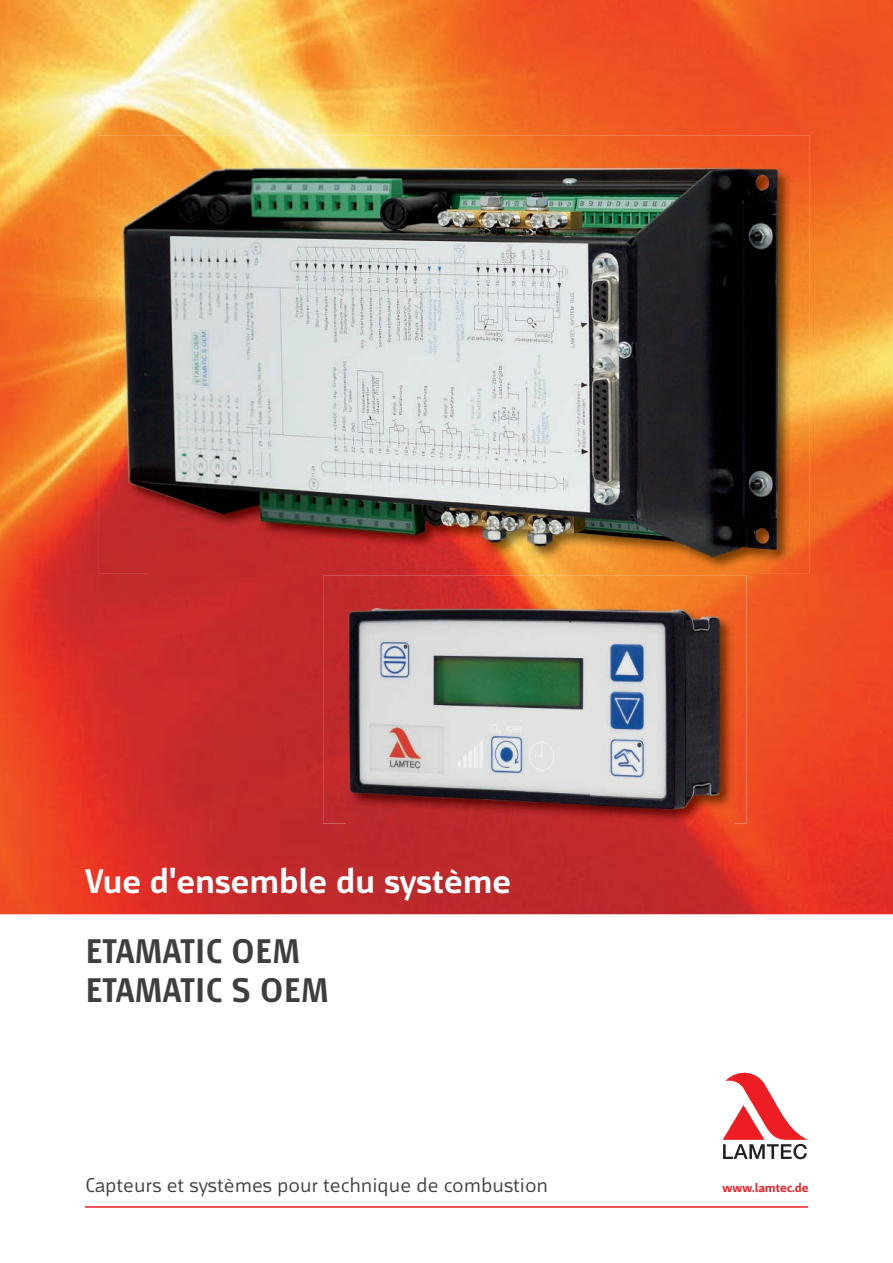
<style>
.page{position:relative;width:893px;height:1263px;background:#fff}
.page>*{position:absolute;margin:0;border:0;box-sizing:border-box;transform-origin:0 0}
.t1{font:700 36px/39px "Mr Jones";color:#3e3e3f}
.t2{font:700 36px "Mr Jones";color:#fff}
.t3{font:21px "Mr Jones";color:#3e3e3f}
.t4{font:700 13.2px "Mr Jones";color:#ee1d23}
</style>
<div class="page">
<img style="left:0;top:0;width:893px;height:914px">
<svg style="left:723px;top:1072px;width:85px;height:87px"></svg>
<hr style="left:85px;top:1206px;width:723px;height:2px;background:#ee1d23">
<img style="left:323px;top:576px;width:423px;height:49px">
<div style="left:323px;top:625px;width:24px;height:198px;background:#c02a2c"></div>
<div style="left:734px;top:625px;width:12px;height:198px;background:#f05323"></div>
<img style="left:376px;top:823px;width:318px;height:1px">
<img style="left:347px;top:606px;width:387px;height:217px">
<img style="left:98px;top:135px;width:711px;height:48px">
<img style="left:98px;top:183px;width:50px;height:390px">
<img style="left:759px;top:183px;width:50px;height:390px">
<img style="left:148px;top:571px;width:611px;height:2px">
<img style="left:121px;top:166px;width:671px;height:405px">
<h1 class="t2" style="left:85px;top:862px;width:427px">Vue d'ensemble du système</h1>
<h1 class="t1" style="left:85px;top:931px;width:246px">ETAMATIC OEM<br>ETAMATIC S OEM</h1>
<p class="t3" style="left:85px;top:1173px;width:465px">Capteurs et systèmes pour technique de combustion</p>
<p class="t4" style="left:722px;top:1180px;width:88px">www.lamtec.de</p>
</div>
